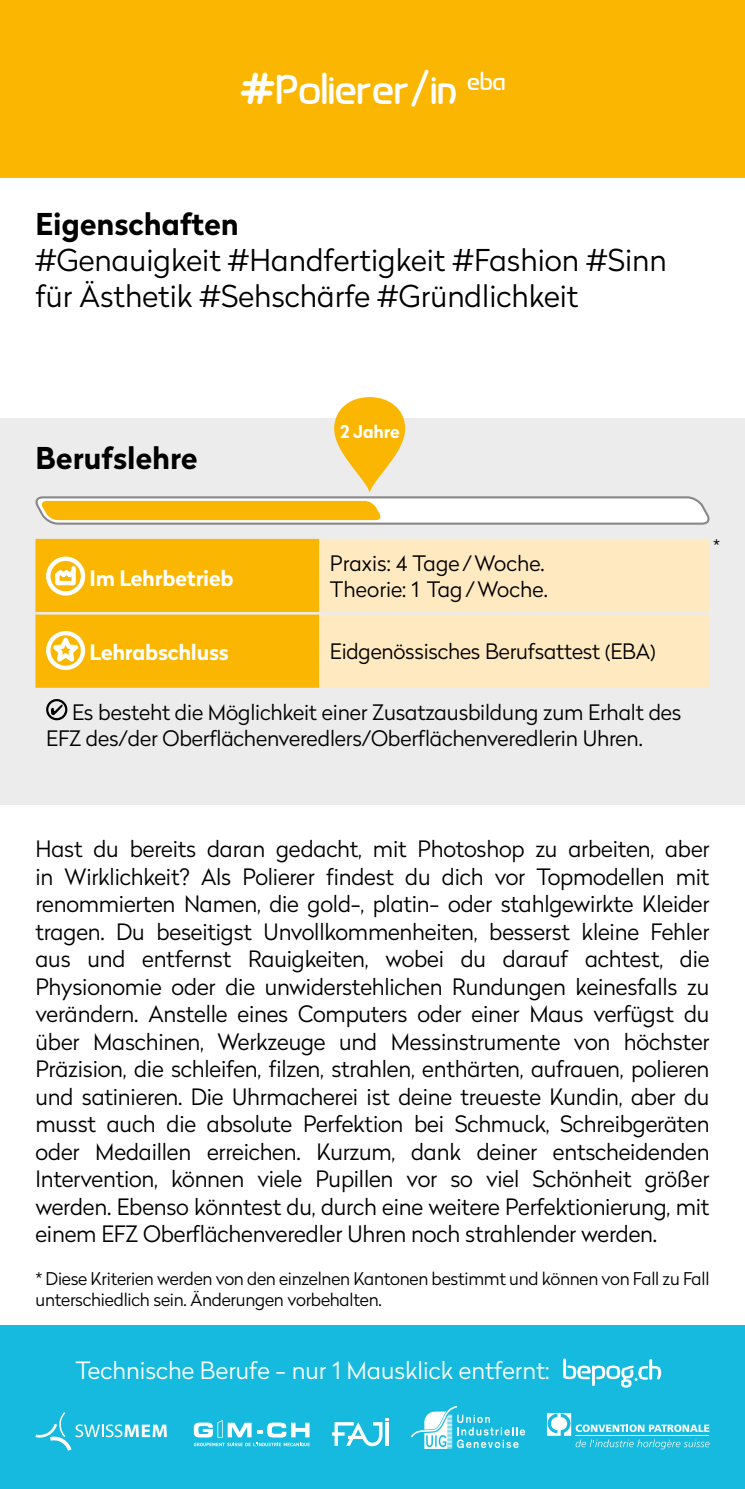
<style>
.page{position:relative;width:745px;height:1489px;background:#fff}
.page>*{position:absolute;margin:0;border:0;box-sizing:border-box;transform-origin:0 0}
.t1{font:42px "Bepog sans";color:#fff}
.t2{font:300 30px/36px "Radikal";color:#000}
.t3{font:700 30px "Radikal";color:#000}
.t4{font:300 23.75px "Radikal";color:#fff}
.t5{font:300 22.5px/27.5px "Radikal";letter-spacing:-.01em;color:#000;text-align:justify}
.t6{font:300 21.25px/25.5px "Radikal";letter-spacing:-.01em;color:#000}
.t7{font:700 21.25px "Radikal";letter-spacing:-.01em;color:#fff}
.t8{font:300 17.5px/21px "Radikal";letter-spacing:-.015em;color:#000}
.t9{font:700 17.5px "Radikal";letter-spacing:-.01em;color:#fff}
</style>
<div class="page">
<div style="left:0;top:418px;width:744px;height:386px;background:#ececec"></div>
<div style="left:0;top:0;width:744px;height:177px;background:#fab600"></div>
<div style="left:319px;top:539px;width:390px;height:148px;background:#ffe9c0"></div>
<hr style="left:319px;top:612px;width:390px;height:2px;background:#ececec">
<svg style="left:35px;top:539px;width:284px;height:148px;background:#f9b90e"></svg>
<svg style="left:46px;top:699px;width:21px;height:21px"></svg>
<div style="left:0;top:1325px;width:744px;height:163px;background:#16bade"></div>
<svg style="left:563px;top:1358px;width:97px;height:29px"></svg>
<svg style="left:35px;top:397px;width:674px;height:128px"></svg>
<svg style="left:35px;top:1412px;width:132px;height:38px"></svg>
<svg style="left:194px;top:1420px;width:115px;height:26px"></svg>
<svg style="left:332px;top:1418px;width:57px;height:27px"></svg>
<svg style="left:411px;top:1406px;width:114px;height:42px"></svg>
<svg style="left:547px;top:1413px;width:162px;height:36px"></svg>
<h1 class="t1" style="left:239px;top:70px;width:267px">#Polierer/in <sup>eba</sup></h1>
<h2 class="t3" style="left:35px;top:202px;width:205px">Eigenschaften</h2>
<h2 class="t2" style="left:35px;top:241px;width:632px">#Genauigkeit #Handfertigkeit #Fashion #Sinn für Ästhetik #Sehschärfe #Gründlichkeit</h2>
<h2 class="t3" style="left:35px;top:436px;width:164px">Berufslehre</h2>
<p class="t7" style="left:89px;top:562px;width:145px">Im Lehrbetrieb</p>
<p class="t9" style="left:340px;top:419px;width:61px">2 Jahre</p>
<p class="t6" style="left:330px;top:550px;width:219px">Praxis: 4 Tage/Woche.<br>Theorie: 1 Tag/Woche.</p>
<p class="t7" style="left:89px;top:636px;width:141px">Lehrabschluss</p>
<p class="t6" style="left:330px;top:637px;width:327px">Eidgenössisches Berufsattest (EBA)</p>
<p class="t6" style="left:46px;top:699px;width:636px;text-indent:26px">Es besteht die Möglichkeit einer Zusatzausbildung zum Erhalt des<br>EFZ des/der Oberflächenveredlers/Oberflächenveredlerin Uhren.</p>
<p class="t8" style="left:712px;top:534px;width:8px">*</p>
<p class="t5" style="left:35px;top:834px;width:675px">Hast du bereits daran gedacht, mit Photoshop zu arbeiten, aber in Wirklichkeit? Als Polierer findest du dich vor Topmodellen mit renommierten Namen, die gold-, platin- oder stahlgewirkte Kleider tragen. Du beseitigst Unvollkommenheiten, besserst kleine Fehler aus und entfernst Rauigkeiten, wobei du darauf achtest, die Physionomie oder die unwiderstehlichen Rundungen keinesfalls zu verändern. Anstelle eines Computers oder einer Maus verfügst du über Maschinen, Werkzeuge und Messinstrumente von höchster Präzision, die schleifen, filzen, strahlen, enthärten, aufrauen, polieren und satinieren. Die Uhrmacherei ist deine treueste Kundin, aber du musst auch die absolute Perfektion bei Schmuck, Schreibgeräten oder Medaillen erreichen. Kurzum, dank deiner entscheidenden Intervention, können viele Pupillen vor so viel Schönheit größer werden. Ebenso könntest du, durch eine weitere Perfektionierung, mit einem EFZ Oberflächenveredler Uhren noch strahlender werden.</p>
<p class="t8" style="left:35px;top:1267px;width:675px">* Diese Kriterien werden von den einzelnen Kantonen bestimmt und können von Fall zu Fall unterschiedlich sein. Änderungen vorbehalten.</p>
<p class="t4" style="left:75px;top:1353px;width:475px">Technische Berufe - nur 1 Mausklick entfernt:</p>
</div>
